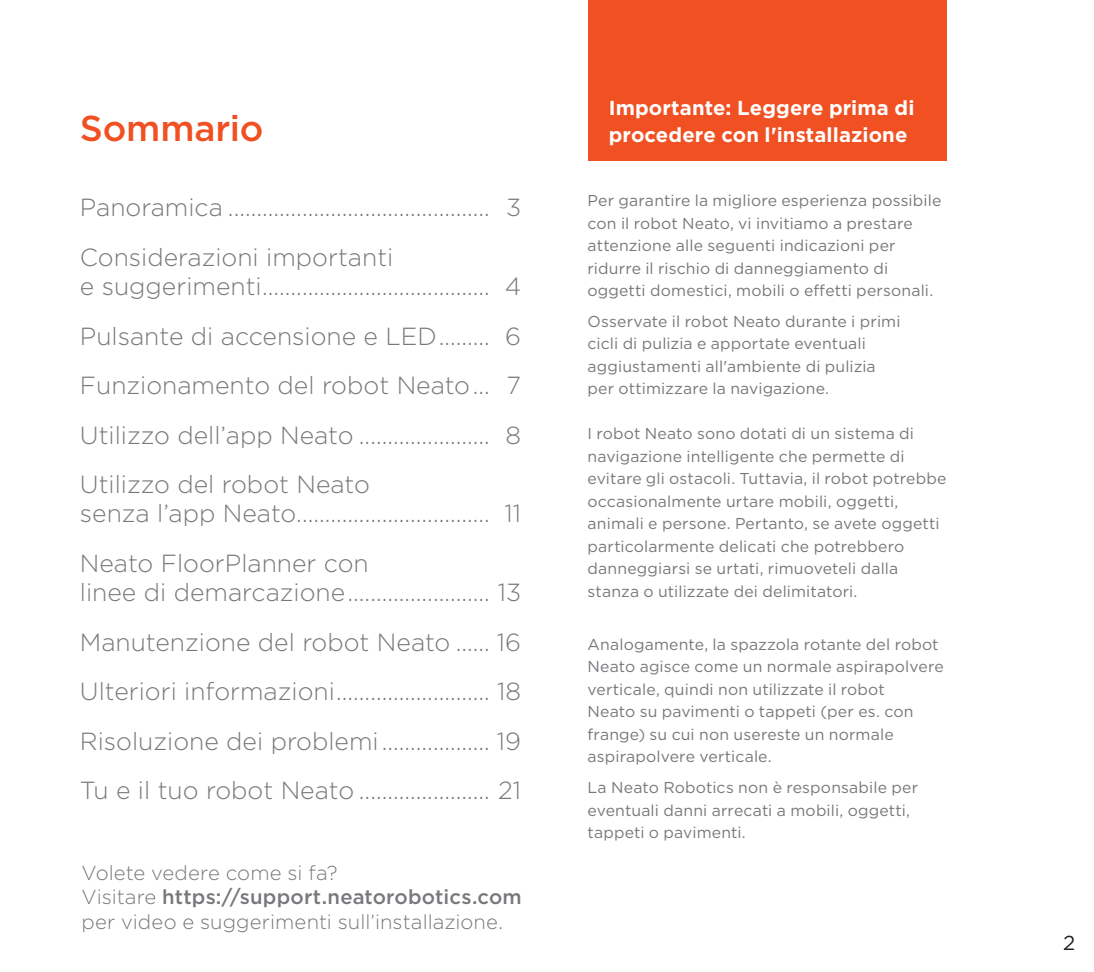
<style>
.page{position:relative;width:1094px;height:972px;background:#fff}
.page>*{position:absolute;margin:0;border:0;box-sizing:border-box;transform-origin:0 0}
.t1{font:500 36px "Gotham";letter-spacing:-.005em;color:#f05022}
.t2{font:300 24.75px/49.5px "Gotham";color:#76787b}
.t3{font:300 20.25px/24.3px "Gotham";letter-spacing:.005em;color:#76787b}
.t4{font:700 20.25px "Gotham";letter-spacing:.005em;color:#fff}
.t5{font:20.25px "Gotham";color:#231f20}
.t6{font:15.75px/22.5px "Gotham";letter-spacing:.01em;color:#76787b}
.s1{font-weight:500}
</style>
<div class="page">
<div style="left:587px;top:0;width:359px;height:160px;background:#f05022"></div>
<h1 class="t1" style="left:80px;top:104px;width:185px">Sommario</h1>
<h2 class="t2" style="left:80px;top:182px;width:442px">Panoramica .............................................. 3<br>Considerazioni importanti</h2>
<h2 class="t2" style="left:80px;top:261px;width:442px;text-align:justify">e suggerimenti........................................ 4<br>Pulsante di accensione e LED......... 6<br>Funzionamento del robot Neato... 7<br>Utilizzo dell’app Neato ....................... 8<br>Utilizzo del robot Neato</h2>
<h2 class="t2" style="left:80px;top:488px;width:442px">senza l’app Neato.................................. 11<br>Neato FloorPlanner con</h2>
<p class="t2" style="left:80px;top:567px;width:442px;text-align:justify">linee di demarcazione......................... 13<br>Manutenzione del robot Neato ...... 16<br>Ulteriori informazioni........................... 18<br>Risoluzione dei problemi................... 19<br>Tu e il tuo robot Neato ....................... 21</p>
<p class="t3" style="left:81px;top:860px;width:442px">Volete vedere come si fa?<br>Visitare <span class="s1">https://support.neatorobotics.com </span>per video e suggerimenti sull’installazione.</p>
<p class="t4" style="left:608px;top:94px;width:307px">Importante: Leggere prima di</p>
<p class="t4" style="left:608px;top:121px;width:300px">procedere con l'installazione</p>
<p class="t6" style="left:587px;top:189px;width:355px">Per garantire la migliore esperienza possibile con il robot Neato, vi invitiamo a prestare attenzione alle seguenti indicazioni per ridurre il rischio di danneggiamento di oggetti domestici, mobili o effetti personali.</p>
<p class="t6" style="left:587px;top:310px;width:314px">Osservate il robot Neato durante i primi cicli di pulizia e apportate eventuali aggiustamenti all'ambiente di pulizia per ottimizzare la navigazione.</p>
<p class="t6" style="left:587px;top:422px;width:360px">I robot Neato sono dotati di un sistema di navigazione intelligente che permette di evitare gli ostacoli. Tuttavia, il robot potrebbe occasionalmente urtare mobili, oggetti, animali e persone. Pertanto, se avete oggetti particolarmente delicati che potrebbero danneggiarsi se urtati, rimuoveteli dalla stanza o utilizzate dei delimitatori.</p>
<p class="t6" style="left:587px;top:633px;width:358px">Analogamente, la spazzola rotante del robot Neato agisce come un normale aspirapolvere verticale, quindi non utilizzate il robot<br>Neato su pavimenti o tappeti (per es. con frange) su cui non usereste un normale aspirapolvere verticale.</p>
<p class="t6" style="left:587px;top:776px;width:332px">La Neato Robotics non è responsabile per eventuali danni arrecati a mobili, oggetti, tappeti o pavimenti.</p>
<p class="t5" style="left:1063px;top:930px;width:14px">2</p>
</div>
